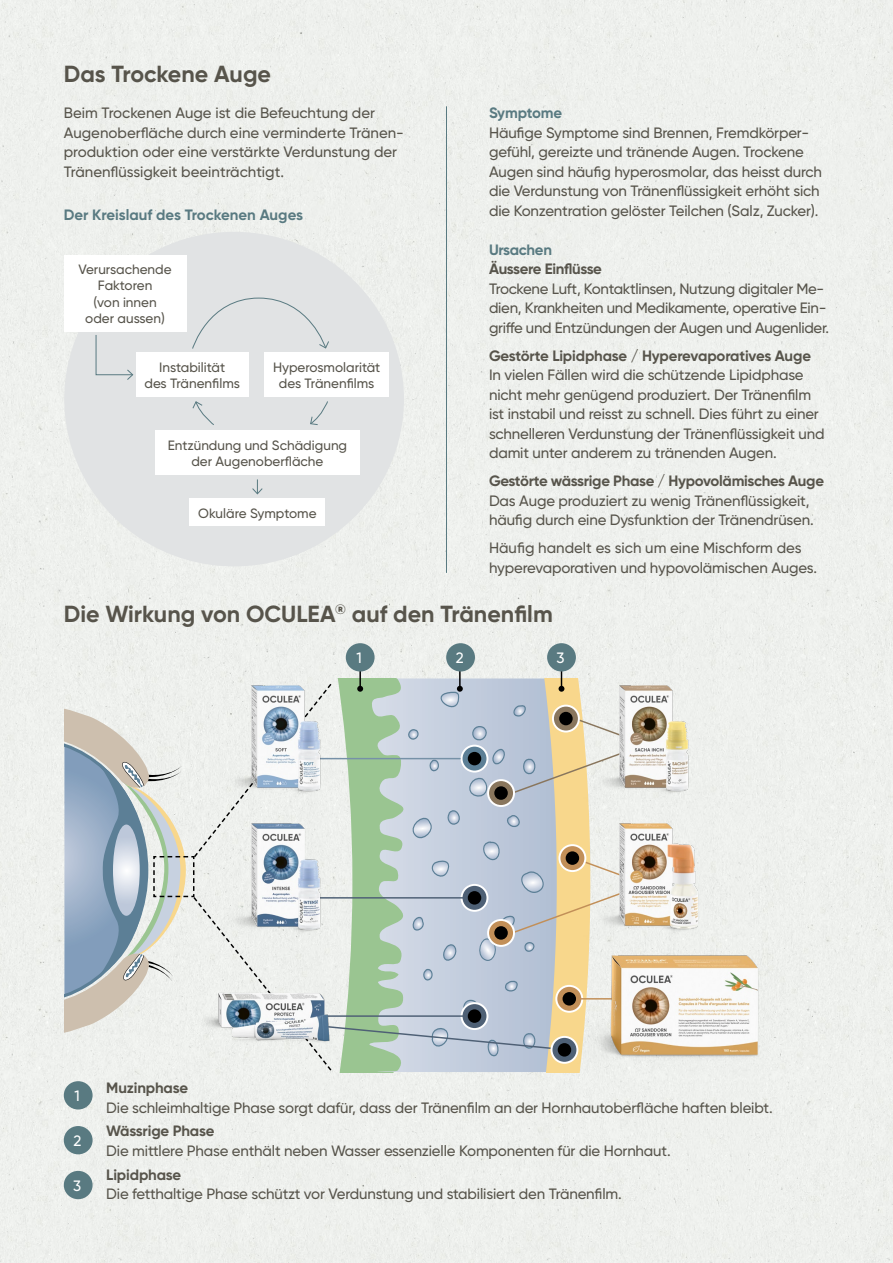
<style>
.page{position:relative;width:893px;height:1263px;background:#eef0ed}
.page>*{position:absolute;margin:0;border:0;box-sizing:border-box;transform-origin:0 0}
.t1{font:700 23.25px "Gilroy";color:#57544b}
.t2{font:500 15px/19.5px "Gilroy";letter-spacing:-.01em;color:#57544b}
.t3{font:700 15px "Gilroy";letter-spacing:-.02em;color:#57544b}
.t4{font:700 15px "Gilroy";letter-spacing:-.01em;color:#597a81}
.t5{font:500 15px "Gilroy";color:#fff}
.t6{font:500 13.5px/16.2px "Gilroy";color:#57544b;text-align:center}
</style>
<div class="page">
<div style="left:64px;top:232px;width:340px;height:334px;background:#e1e3e4;border-radius:50%"></div>
<div style="left:136px;top:353px;width:113px;height:44px;background:#fff"></div>
<div style="left:264px;top:353px;width:125px;height:44px;background:#fff"></div>
<div style="left:64px;top:255px;width:122px;height:76px;background:#fff"></div>
<div style="left:155px;top:430px;width:204px;height:44px;background:#fff"></div>
<div style="left:190px;top:498px;width:135px;height:28px;background:#fff"></div>
<svg style="left:95px;top:335px;width:39px;height:45px"></svg>
<svg style="left:192px;top:297px;width:137px;height:52px"></svg>
<svg style="left:310px;top:401px;width:18px;height:24px"></svg>
<svg style="left:192px;top:401px;width:22px;height:24px"></svg>
<svg style="left:252px;top:479px;width:11px;height:16px"></svg>
<hr style="left:446px;top:106px;width:1px;height:467px;background:#597a81">
<div style="left:64px;top:1081px;width:29px;height:28px;background:#597a81;border-radius:50%"></div>
<div style="left:64px;top:1126px;width:29px;height:28px;background:#597a81;border-radius:50%"></div>
<div style="left:64px;top:1171px;width:29px;height:28px;background:#597a81;border-radius:50%"></div>
<svg style="left:64px;top:667px;width:584px;height:405px"></svg>
<svg style="left:553px;top:706px;width:26px;height:25px"></svg>
<div style="left:552px;top:705px;width:28px;height:27px;border:2px solid #fff;border-radius:50%"></div>
<svg style="left:488px;top:780px;width:26px;height:26px"></svg>
<div style="left:487px;top:779px;width:28px;height:28px;border:2px solid #fff;border-radius:50%"></div>
<div style="left:494px;top:786px;width:14px;height:14px;background:#000;border-radius:50%"></div>
<div style="left:346px;top:643px;width:29px;height:28px;background:#597a81;border-radius:50%"></div>
<div style="left:446px;top:643px;width:29px;height:28px;background:#597a81;border-radius:50%"></div>
<div style="left:547px;top:643px;width:29px;height:28px;background:#597a81;border-radius:50%"></div>
<img style="left:189px;top:681px;width:154px;height:127px">
<img style="left:557px;top:681px;width:154px;height:127px">
<img style="left:557px;top:819px;width:154px;height:127px">
<img style="left:189px;top:819px;width:154px;height:127px">
<img style="left:578px;top:947px;width:187px;height:126px">
<img style="left:193px;top:931px;width:154px;height:127px">
<h1 class="t1" style="left:64px;top:60px;width:209px">Das Trockene Auge</h1>
<p class="t2" style="left:64px;top:103px;width:342px">Beim Trockenen Auge ist die Befeuchtung der Augenoberfläche durch eine verminderte Tränen&shy;produktion oder eine verstärkte Verdunstung der Tränenflüssigkeit beeinträchtigt.</p>
<p class="t4" style="left:64px;top:205px;width:241px">Der Kreislauf des Trockenen Auges</p>
<p class="t6" style="left:78px;top:261px;width:95px">Verursachende<br>Faktoren<br>(von innen oder aussen)</p>
<p class="t6" style="left:144px;top:359px;width:97px">Instabilität<br>des Tränenfilms</p>
<p class="t6" style="left:273px;top:359px;width:109px">Hyperosmolarität des Tränenfilms</p>
<p class="t6" style="left:168px;top:437px;width:181px">Entzündung und Schädigung der Augenoberfläche</p>
<p class="t6" style="left:198px;top:505px;width:120px">Okuläre Symptome</p>
<p class="t4" style="left:489px;top:104px;width:75px">Symptome</p>
<p class="t2" style="left:489px;top:123px;width:335px">Häufige Symptome sind Brennen, Fremdkörper&shy;gefühl, gereizte und tränende Augen. Trockene Augen sind häufig hyperosmolar, das heisst durch die Verdunstung von Tränenflüssigkeit erhöht sich die Konzentration gelöster Teilchen (Salz, Zucker).</p>
<p class="t4" style="left:489px;top:240px;width:64px">Ursachen</p>
<p class="t3" style="left:489px;top:260px;width:114px">Äussere Einflüsse</p>
<p class="t2" style="left:489px;top:279px;width:342px">Trockene Luft, Kontaktlinsen, Nutzung digitaler Me&shy;dien, Krankheiten und Medikamente, operative Ein&shy;griffe und Entzündungen der Augen und Augenlider.</p>
<p class="t3" style="left:489px;top:346px;width:324px">Gestörte Lipidphase / Hyperevaporatives Auge</p>
<p class="t2" style="left:489px;top:365px;width:337px">In vielen Fällen wird die schützende Lipidphase nicht mehr genügend produziert. Der Tränenfilm ist instabil und reisst zu schnell. Dies führt zu einer schnelleren Verdunstung der Tränenflüssigkeit und damit unter anderem zu tränenden Augen.</p>
<p class="t3" style="left:489px;top:472px;width:337px">Gestörte wässrige Phase / Hypovolämisches Auge</p>
<p class="t2" style="left:489px;top:491px;width:326px">Das Auge produziert zu wenig Tränenflüssigkeit, häufig durch eine Dysfunktion der Tränendrüsen.</p>
<p class="t2" style="left:489px;top:538px;width:329px">Häufig handelt es sich um eine Mischform des hyperevaporativen und hypovolämischen Auges.</p>
<h1 class="t1" style="left:64px;top:599px;width:491px">Die Wirkung von OCULEA<sup>®</sup> auf den Tränenfilm</h1>
<p class="t5" style="left:357px;top:649px;width:7px">1</p>
<p class="t5" style="left:456px;top:649px;width:9px">2</p>
<p class="t5" style="left:557px;top:649px;width:10px">3</p>
<p class="t5" style="left:75px;top:1087px;width:7px">1</p>
<p class="t5" style="left:73px;top:1132px;width:9px">2</p>
<p class="t5" style="left:73px;top:1176px;width:10px">3</p>
<p class="t3" style="left:106px;top:1078px;width:83px">Muzinphase</p>
<p class="t2" style="left:106px;top:1097px;width:668px">Die schleimhaltige Phase sorgt dafür, dass der Tränenfilm an der Hornhautoberfläche haften bleibt.</p>
<p class="t3" style="left:106px;top:1122px;width:110px">Wässrige Phase</p>
<p class="t2" style="left:106px;top:1141px;width:566px">Die mittlere Phase enthält neben Wasser essenzielle Komponenten für die Hornhaut.</p>
<p class="t3" style="left:106px;top:1165px;width:76px">Lipidphase</p>
<p class="t2" style="left:106px;top:1184px;width:517px">Die fetthaltige Phase schützt vor Verdunstung und stabilisiert den Tränenfilm.</p>
</div>
